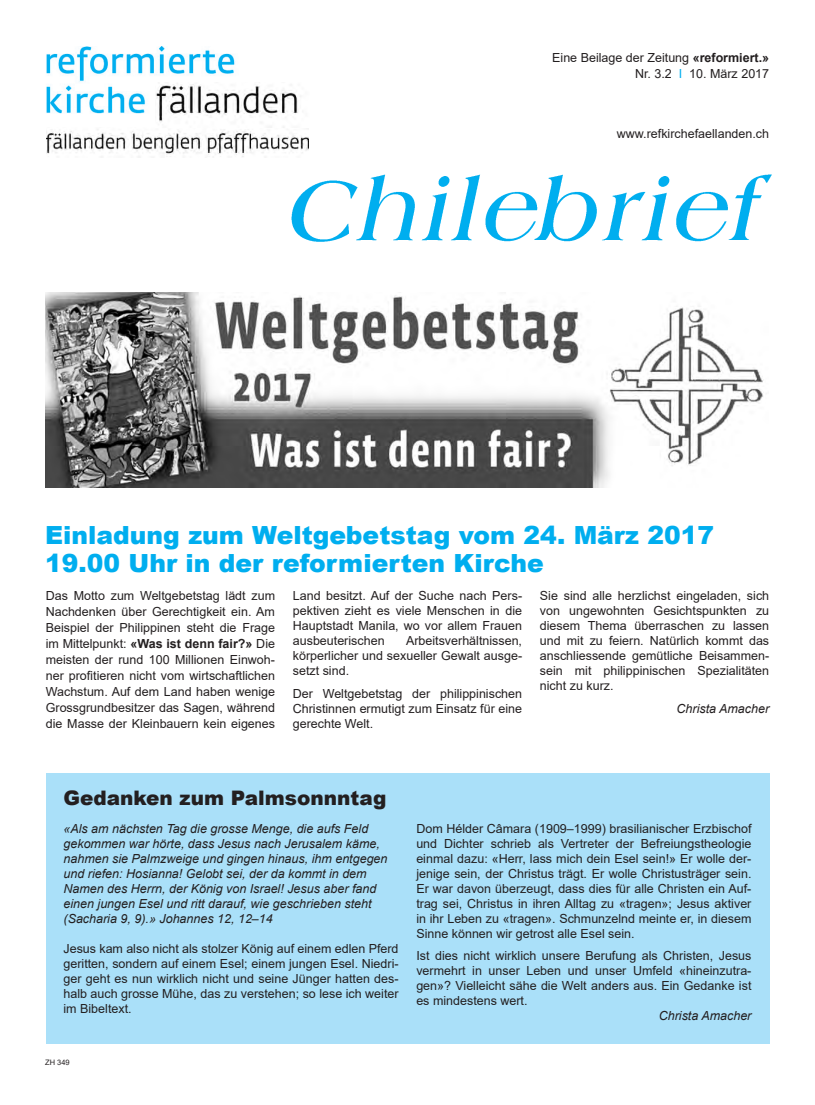
<style>
.page{position:relative;width:815px;height:1105px;background:#fff}
.page>*{position:absolute;margin:0;border:0;box-sizing:border-box;transform-origin:0 0}
.titel_18_blau{font:900 25px "Arial";color:#00aeef}
.obertitel_12_schwaz{font:900 20px "Arial";color:#231f20}
.text_flatter{font:12.5px/15px "Arial";color:#231f20;text-align:justify}
.text_flatter-2{font:italic 12.5px/15px "Arial";color:#231f20}
.halbe_blindzeile{font:7.5px "Arial";color:#231f20}
.s1{font-weight:700}
.s2{color:#00aeef}
</style>
<div class="page">
<img style="left:291px;top:174px;width:481px;height:68px">
<img style="left:47px;top:47px;width:189px;height:67px">
<img style="left:46px;top:129px;width:263px;height:29px">
<img style="left:155px;top:83px;width:146px;height:45px">
<div style="left:46px;top:773px;width:723px;height:270px;background:#aae0f9"></div>
<img style="left:45px;top:293px;width:719px;height:195px">
<p class="text_flatter" style="left:552px;top:50px;width:218px">Eine Beilage der Zeitung <span class="s1">«reformiert.»</span></p>
<p class="text_flatter" style="left:634px;top:66px;width:136px">Nr. 3.2 <span class="s2">I</span> 10. März 2017</p>
<p class="text_flatter" style="left:616px;top:126px;width:154px">www.refkirchefaellanden.ch</p>
<p class="titel_18_blau" style="left:45px;top:517px;width:670px">Einladung zum Weltgebetstag vom 24. März 2017</p>
<p class="titel_18_blau" style="left:45px;top:545px;width:500px">19.00 Uhr in der reformierten Kirche</p>
<p class="text_flatter" style="left:293px;top:588px;width:231px">Land besitzt. Auf der Suche nach Pers&shy;pektiven zieht es viele Menschen in die Hauptstadt Manila, wo vor allem Frauen ausbeuterischen</p>
<p class="text_flatter" style="left:539px;top:588px;width:231px">Sie sind alle herzlichst eingeladen, sich von ungewohnten Gesichtspunkten zu diesem Thema überraschen zu lassen und mit zu feiern. Natürlich kommt das anschliessende gemütliche Beisammen&shy;sein mit philippinischen Spezialitäten nicht zu kurz.</p>
<p class="text_flatter-2" style="left:676px;top:701px;width:94px">Christa Amacher</p>
<p class="text_flatter" style="left:46px;top:588px;width:231px;line-height:16px">Das Motto zum Weltgebetstag lädt zum Nachdenken über Gerechtigkeit ein. Am Beispiel der Philippinen steht die Frage im Mittelpunkt: <span class="s1">«Was ist denn fair?»</span> Die meisten der rund 100 Millionen Einwoh&shy;ner profitieren nicht vom wirtschaftlichen Wachstum. Auf dem Land haben wenige Grossgrundbesitzer das Sagen, während die Masse der Kleinbauern kein eigenes</p>
<p class="text_flatter" style="left:293px;top:633px;width:231px;text-indent:113px">Arbeitsverhältnissen, körperlicher und sexueller Gewalt ausge&shy;setzt sind.</p>
<p class="text_flatter" style="left:293px;top:686px;width:231px">Der Weltgebetstag der philippinischen Christinnen ermutigt zum Einsatz für eine gerechte Welt.</p>
<p class="obertitel_12_schwaz" style="left:63px;top:783px;width:324px">Gedanken zum Palmsonnntag</p>
<p class="text_flatter-2" style="left:63px;top:821px;width:325px">«Als am nächsten Tag die grosse Menge, die aufs Feld gekommen war hörte, dass Jesus nach Jerusalem käme, nahmen sie Palmzweige und gingen hinaus, ihm entgegen und riefen: Hosianna! Gelobt sei, der da kommt in dem Namen des Herrn, der König von Israel! Jesus aber fand einen jungen Esel und ritt darauf, wie geschrieben steht (Sacharia 9, 9).» Johannes 12, 12–14</p>
<p class="text_flatter" style="left:63px;top:941px;width:336px">Jesus kam also nicht als stolzer König auf einem edlen Pferd geritten, sondern auf einem Esel; einem jungen Esel. Niedri&shy;ger geht es nun wirklich nicht und seine Jünger hatten des&shy;halb auch grosse Mühe, das zu verstehen; so lese ich weiter im Bibeltext.</p>
<p class="halbe_blindzeile" style="left:45px;top:1058px;width:26px">ZH 349</p>
<p class="text_flatter" style="left:416px;top:821px;width:336px">Dom Hélder Câmara (1909–1999) brasilianischer Erzbischof und Dichter schrieb als Vertreter der Befreiungstheologie einmal dazu: «Herr, lass mich dein Esel sein!» Er wolle der&shy;jenige sein, der Christus trägt. Er wolle Christusträger sein.<br>Er war davon überzeugt, dass dies für alle Christen ein Auf&shy;trag sei, Christus in ihren Alltag zu «tragen»; Jesus aktiver in ihr Leben zu «tragen». Schmunzelnd meinte er, in diesem Sinne können wir getrost alle Esel sein.</p>
<p class="text_flatter" style="left:416px;top:948px;width:336px">Ist dies nicht wirklich unsere Berufung als Christen, Jesus vermehrt in unser Leben und unser Umfeld «hineinzutra&shy;gen»? Vielleicht sähe die Welt anders aus. Ein Gedanke ist es mindestens wert.</p>
<p class="text_flatter-2" style="left:658px;top:1009px;width:94px">Christa Amacher</p>
</div>
